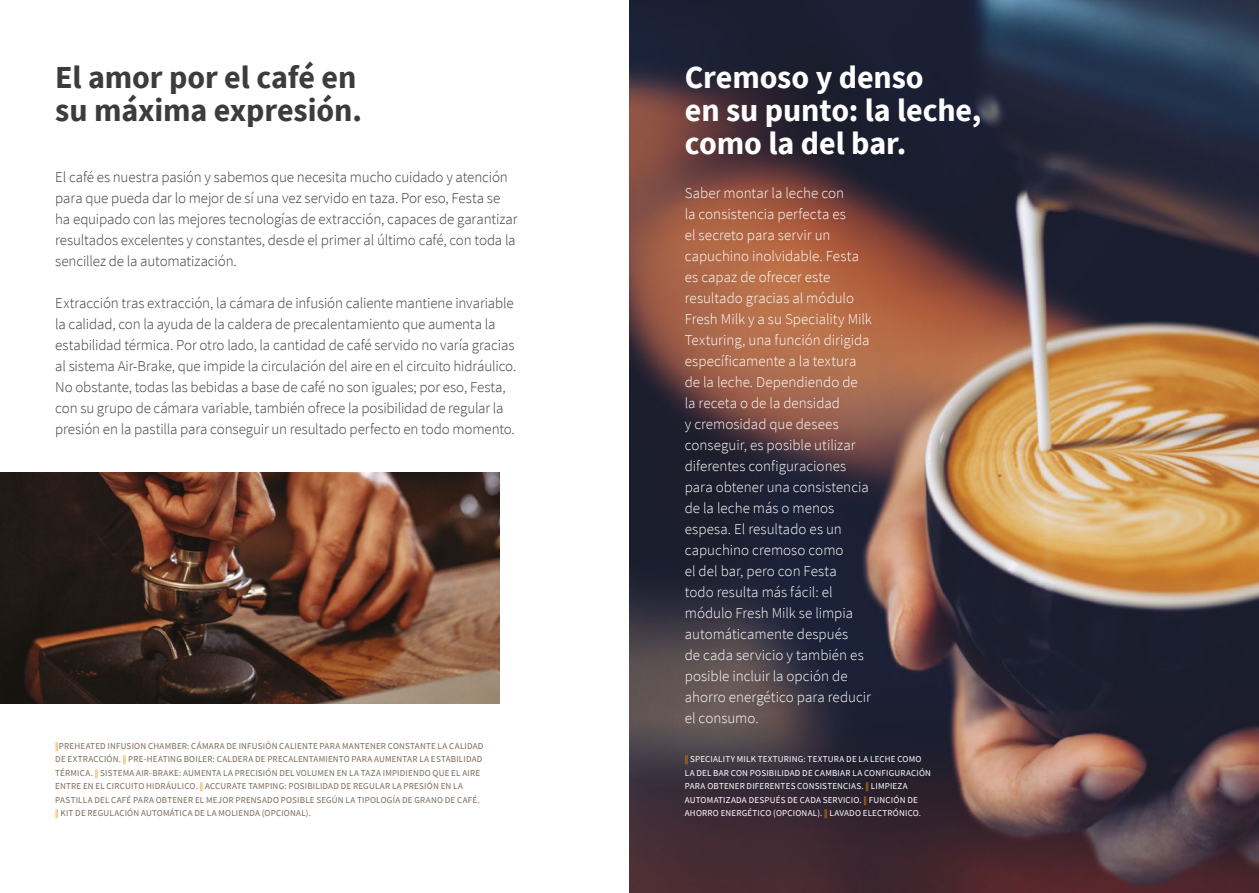
<style>
.page{position:relative;width:1259px;height:893px;background:#fff}
.page>*{position:absolute;margin:0;border:0;box-sizing:border-box;transform-origin:0 0}
.t1{font:700 32.1px/33px "Source Sans Pro";letter-spacing:-.005em;color:#fff}
.t2{font:700 32.1px/33px "Source Sans Pro";letter-spacing:-.005em;color:#3c3c3b}
.t3{font:300 15px/21px "Source Sans Pro";letter-spacing:-.01em;color:#3c3c3b}
.t4{font:300 15px/21px "Source Sans Pro";color:#fff}
.t5{font:9px/13.5px "Source Sans Pro";letter-spacing:.02em;color:#7b6a58}
.t6{font:9px/13.5px "Source Sans Pro";letter-spacing:.025em;color:#fff}
.s1{color:#f28e00}
</style>
<div class="page">
<img style="left:629px;top:0;width:630px;height:893px">
<img style="left:0;top:473px;width:499px;height:231px">
<h1 class="t2" style="left:55px;top:60px;width:308px">El amor por el café en su máxima expresión.</h1>
<h1 class="t1" style="left:685px;top:60px;width:298px">Cremoso y denso<br>en su punto: la leche, como la del bar.</h1>
<p class="t3" style="left:55px;top:167px;width:463px">El café es nuestra pasión y sabemos que necesita mucho cuidado y atención para que pueda dar lo mejor de sí una vez servido en taza. Por eso, Festa se ha equipado con las mejores tecnologías de extracción, capaces de garantizar resultados excelentes y constantes, desde el primer al último café, con toda la sencillez de la automatización.</p>
<p class="t3" style="left:55px;top:293px;width:462px">Extracción tras extracción, la cámara de infusión caliente mantiene invariable la calidad, con la ayuda de la caldera de precalentamiento que aumenta la estabilidad térmica. Por otro lado, la cantidad de café servido no varía gracias al sistema Air-Brake, que impide la circulación del aire en el circuito hidráulico.<br>No obstante, todas las bebidas a base de café no son iguales; por eso, Festa, con su grupo de cámara variable, también ofrece la posibilidad de regular la presión en la pastilla para conseguir un resultado perfecto en todo momento.</p>
<p class="t5" style="left:55px;top:739px;width:430px"><span class="s1">‖</span>PREHEATED INFUSION CHAMBER: CÁMARA DE INFUSIÓN CALIENTE PARA MANTENER CONSTANTE LA CALIDAD DE EXTRACCIÓN. <span class="s1">‖</span> PRE-HEATING BOILER: CALDERA DE PRECALENTAMIENTO PARA AUMENTAR LA ESTABILIDAD TÉRMICA. <span class="s1">‖</span> SISTEMA AIR-BRAKE: AUMENTA LA PRECISIÓN DEL VOLUMEN EN LA TAZA IMPIDIENDO QUE EL AIRE ENTRE EN EL CIRCUITO HIDRÁULICO. <span class="s1">‖</span> ACCURATE TAMPING: POSIBILIDAD DE REGULAR LA PRESIÓN EN LA PASTILLA DEL CAFÉ PARA OBTENER EL MEJOR PRENSADO POSIBLE SEGÚN LA TIPOLOGÍA DE GRANO DE CAFÉ. <span class="s1">‖</span> KIT DE REGULACIÓN AUTOMÁTICA DE LA MOLIENDA (OPCIONAL).</p>
<p class="t4" style="left:685px;top:183px;width:189px">Saber montar la leche con<br>la consistencia perfecta es<br>el secreto para servir un capuchino inolvidable. Festa es capaz de ofrecer este resultado gracias al módulo<br>Fresh Milk y a su Speciality Milk<br>Texturing, una función dirigida específicamente a la textura de la leche. Dependiendo de la receta o de la densidad<br>y cremosidad que desees conseguir, es posible utilizar diferentes configuraciones para obtener una consistencia de la leche más o menos espesa. El resultado es un capuchino cremoso como<br>el del bar, pero con Festa<br>todo resulta más fácil: el módulo Fresh Milk se limpia automáticamente después<br>de cada servicio y también es posible incluir la opción de ahorro energético para reducir el consumo.</p>
<p class="t6" style="left:685px;top:753px;width:248px"><span class="s1">‖</span> SPECIALITY MILK TEXTURING: TEXTURA DE LA LECHE COMO LA DEL BAR CON POSIBILIDAD DE CAMBIAR LA CONFIGURACIÓN PARA OBTENER DIFERENTES CONSISTENCIAS. <span class="s1">‖</span> LIMPIEZA AUTOMATIZADA DESPUÉS DE CADA SERVICIO. <span class="s1">‖</span> FUNCIÓN DE AHORRO ENERGÉTICO (OPCIONAL). <span class="s1">‖</span> LAVADO ELECTRÓNICO.</p>
</div>
